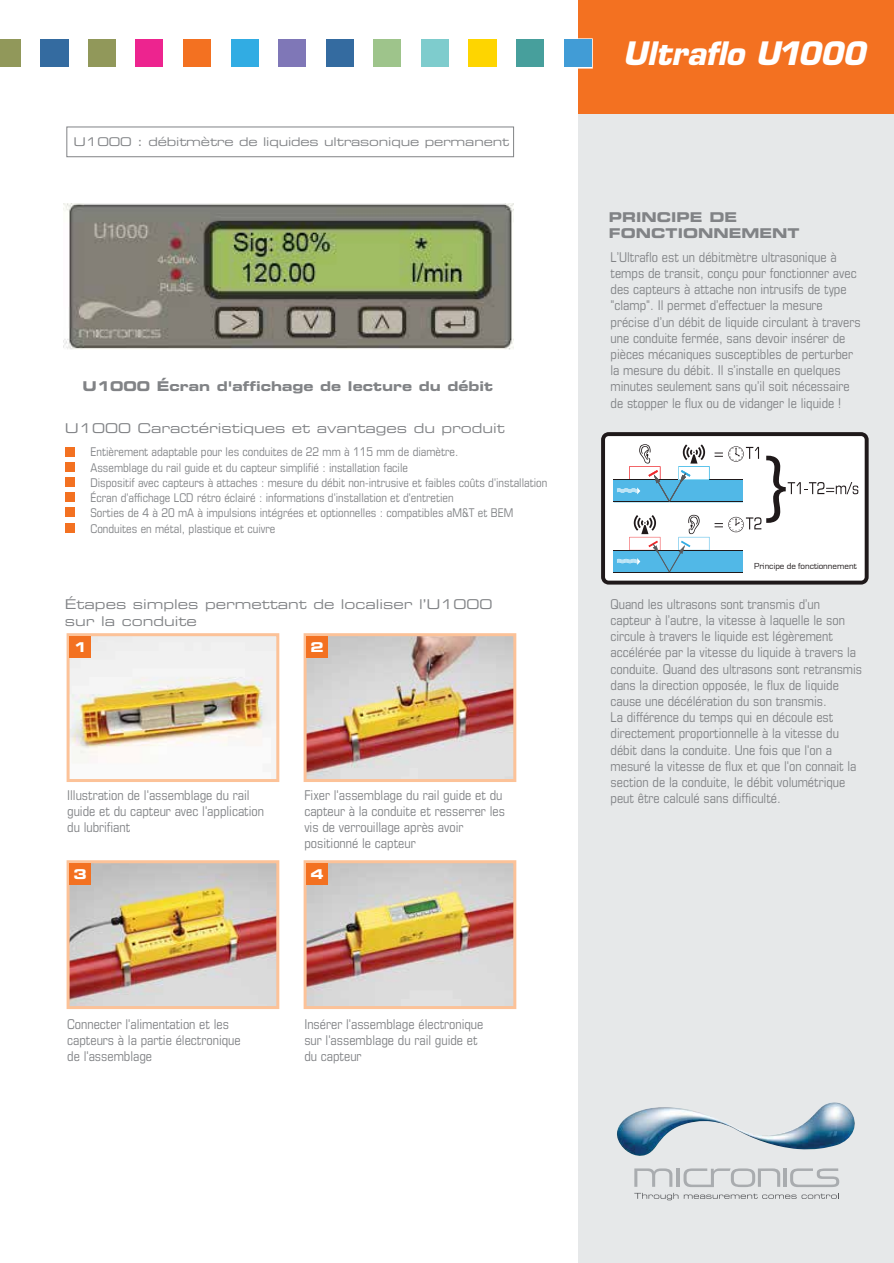
<style>
.page{position:relative;width:894px;height:1263px;background:#fff}
.page>*{position:absolute;margin:0;border:0;box-sizing:border-box;transform-origin:0 0}
.t1{font:italic 700 31.5px "Eurostile";letter-spacing:-.015em;color:#fff}
.t2{font:condensed 13.5px/16.2px "Eurostile";color:#818386}
.t3{font:13.5px/16.2px "Eurostile Extended Two";color:#818386}
.t4{font:13.5px/16.2px "Eurostile Bold Extended Two";color:#818386}
.t5{font:13.5px "Eurostile Bold Extended Two";color:#fff}
.t6{font:condensed 12px/15.3px "Eurostile";color:#818386}
.t7{font:12px "Eurostile Extended Two";letter-spacing:-.015em;color:#818386}
.t8{font:9px "Eurostile";color:#1f191a}
</style>
<div class="page">
<div style="left:578px;top:0;width:315px;height:1263px;background:#e6e8e9"></div>
<div style="left:578px;top:0;width:315px;height:114px;background:#f37121"></div>
<div style="left:135px;top:39px;width:28px;height:28px;background:#ed248f"></div>
<div style="left:183px;top:39px;width:28px;height:28px;background:#f37121"></div>
<div style="left:230px;top:39px;width:28px;height:28px;background:#31ace3"></div>
<div style="left:278px;top:39px;width:28px;height:28px;background:#7f77b7"></div>
<div style="left:326px;top:39px;width:28px;height:28px;background:#346ba0"></div>
<div style="left:373px;top:39px;width:28px;height:28px;background:#9ec48b"></div>
<div style="left:421px;top:39px;width:28px;height:28px;background:#7ecccd"></div>
<div style="left:468px;top:39px;width:28px;height:28px;background:#fed500"></div>
<div style="left:516px;top:39px;width:28px;height:28px;background:#479f9c"></div>
<div style="left:562px;top:38px;width:30px;height:31px;border:2px solid #fff"></div>
<div style="left:563px;top:39px;width:28px;height:28px;background:#419cd6"></div>
<div style="left:40px;top:39px;width:28px;height:28px;background:#346ba0"></div>
<div style="left:88px;top:39px;width:28px;height:28px;background:#91985a"></div>
<div style="left:0;top:39px;width:21px;height:28px;background:#91985a"></div>
<div style="left:66px;top:127px;width:448px;height:30px;border:1px solid #818386"></div>
<svg style="left:634px;top:1168px;width:38px;height:19px"></svg>
<hr style="left:676px;top:1169px;width:3px;height:18px;background:#a9acaf">
<svg style="left:683px;top:1168px;width:97px;height:19px"></svg>
<hr style="left:783px;top:1169px;width:3px;height:18px;background:#a9acaf">
<svg style="left:790px;top:1168px;width:49px;height:19px"></svg>
<img style="left:617px;top:1102px;width:238px;height:54px">
<svg style="left:634px;top:1193px;width:203px;height:7px"></svg>
<svg style="left:601px;top:432px;width:267px;height:153px"></svg>
<img style="left:71px;top:637px;width:204px;height:126px">
<div style="left:67px;top:633px;width:212px;height:149px;border:3px solid #fcc298"></div>
<div style="left:70px;top:636px;width:21px;height:21px;background:#f37121"></div>
<img style="left:71px;top:864px;width:204px;height:141px">
<div style="left:67px;top:860px;width:212px;height:149px;border:3px solid #fcc298"></div>
<div style="left:70px;top:863px;width:21px;height:21px;background:#f37121"></div>
<img style="left:307px;top:637px;width:205px;height:141px">
<div style="left:303px;top:633px;width:213px;height:149px;border:3px solid #fcc298"></div>
<div style="left:306px;top:636px;width:22px;height:21px;background:#f37121"></div>
<img style="left:307px;top:864px;width:205px;height:141px">
<div style="left:303px;top:860px;width:213px;height:149px;border:3px solid #fcc298"></div>
<div style="left:306px;top:863px;width:22px;height:21px;background:#f37121"></div>
<img style="left:63px;top:203px;width:451px;height:147px">
<div style="left:65px;top:523px;width:10px;height:9px;background:#f37121"></div>
<div style="left:65px;top:447px;width:10px;height:9px;background:#f37121"></div>
<div style="left:65px;top:462px;width:10px;height:9px;background:#f37121"></div>
<div style="left:65px;top:477px;width:10px;height:9px;background:#f37121"></div>
<div style="left:65px;top:492px;width:10px;height:9px;background:#f37121"></div>
<div style="left:65px;top:507px;width:10px;height:9px;background:#f37121"></div>
<p class="t7" style="left:74px;top:134px;width:437px">U1000 : débitmètre de liquides ultrasonique permanent</p>
<p class="t4" style="left:82px;top:377px;width:412px">U1000 Écran d'affichage de lecture du débit</p>
<p class="t3" style="left:65px;top:419px;width:441px">U1000 Caractéristiques et avantages du produit</p>
<p class="t6" style="left:90px;top:444px;width:458px">Entièrement adaptable pour les conduites de 22 mm à 115 mm de diamètre.<br>Assemblage du rail guide et du capteur simplifié : installation facile<br>Dispositif avec capteurs à attaches : mesure du débit non-intrusive et faibles coûts d'installation Écran d'affichage LCD rétro éclairé : informations d'installation et d'entretien<br>Sorties de 4 à 20 mA à impulsions intégrées et optionnelles : compatibles aM&amp;T et BEM Conduites en métal, plastique et cuivre</p>
<p class="t3" style="left:65px;top:596px;width:429px">Étapes simples permettant de localiser l’U1000 sur la conduite</p>
<p class="t5" style="left:73px;top:637px;width:15px">1</p>
<p class="t5" style="left:310px;top:637px;width:15px">2</p>
<p class="t2" style="left:67px;top:786px;width:198px">Illustration de l'assemblage du rail guide et du capteur avec l'application du lubrifiant</p>
<p class="t5" style="left:73px;top:864px;width:15px">3</p>
<p class="t2" style="left:304px;top:786px;width:202px">Fixer l'assemblage du rail guide et du capteur à la conduite et resserrer les vis de verrouillage après avoir positionné le capteur</p>
<p class="t5" style="left:310px;top:864px;width:15px">4</p>
<p class="t2" style="left:67px;top:1015px;width:175px">Connecter l'alimentation et les capteurs à la partie électronique de l'assemblage</p>
<p class="t2" style="left:304px;top:1015px;width:180px">Insérer l'assemblage électronique sur l'assemblage du rail guide et du capteur</p>
<h1 class="t1" style="left:623px;top:34px;width:244px">Ultraflo U1000</h1>
<p class="t4" style="left:609px;top:209px;width:192px">PRINCIPE DE<br>FONCTIONNEMENT</p>
<p class="t2" style="left:610px;top:249px;width:251px">L’Ultraflo est un débitmètre ultrasonique à temps de transit, conçu pour fonctionner avec des capteurs à attache non intrusifs de type "clamp". Il permet d’effectuer la mesure précise d’un débit de liquide circulant à travers une conduite fermée, sans devoir insérer de pièces mécaniques susceptibles de perturber la mesure du débit. Il s’installe en quelques minutes seulement sans qu’il soit nécessaire de stopper le flux ou de vidanger le liquide !</p>
<p class="t8" style="left:754px;top:562px;width:104px">Principe de fonctionnement</p>
<p class="t2" style="left:610px;top:595px;width:253px">Quand les ultrasons sont transmis d’un capteur à l’autre, la vitesse à laquelle le son circule à travers le liquide est légèrement accélérée par la vitesse du liquide à travers la conduite. Quand des ultrasons sont retransmis dans la direction opposée, le flux de liquide cause une décélération du son transmis.<br>La différence du temps qui en découle est directement proportionnelle à la vitesse du débit dans la conduite. Une fois que l'on a mesuré la vitesse de flux et que l'on connait la section de la conduite, le débit volumétrique peut être calculé sans difficulté.</p>
</div>
